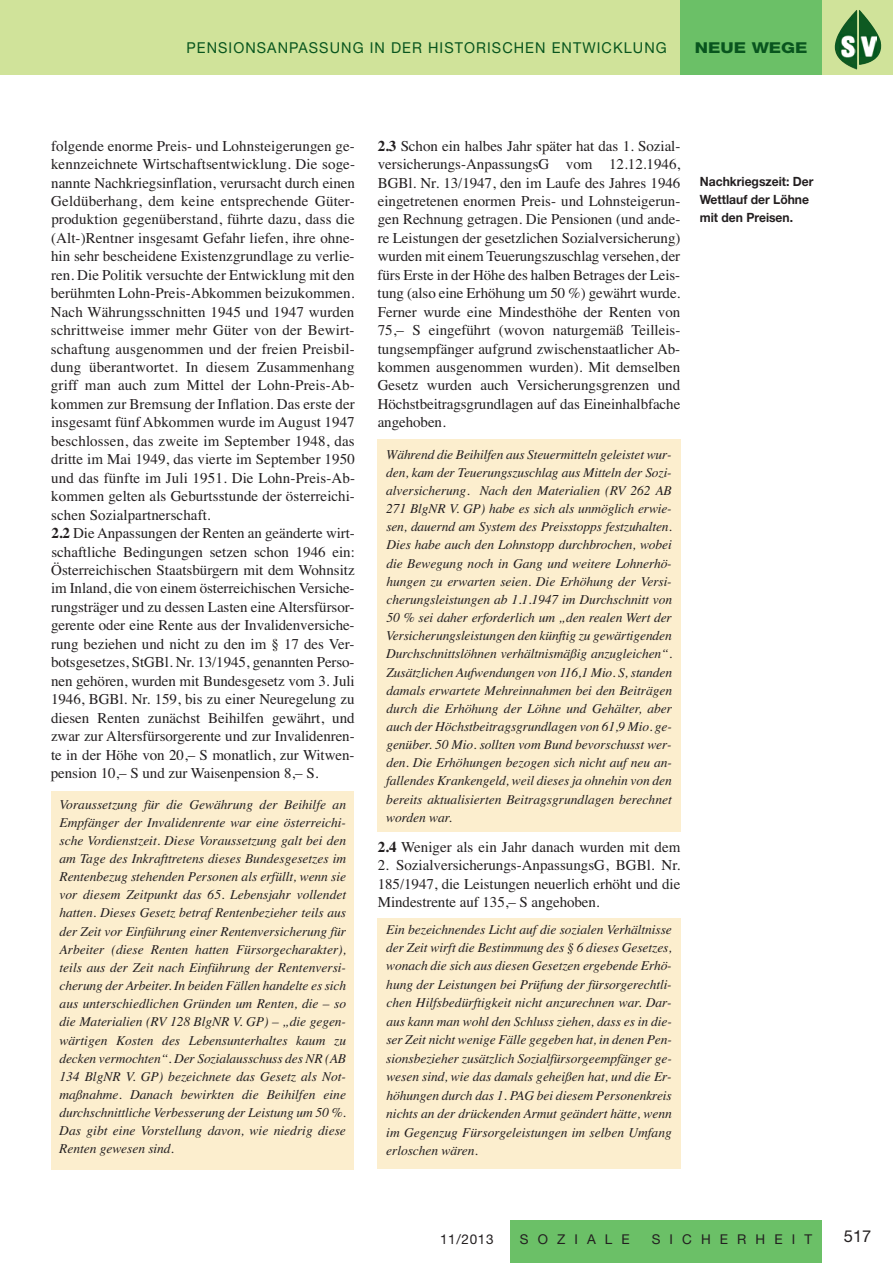
<style>
.page{position:relative;width:893px;height:1263px;background:#fff}
.page>*{position:absolute;margin:0;border:0;box-sizing:border-box;transform-origin:0 0}
.t1{font:16.5px "Helvetica Neue";color:#231f20}
.t2{font:15px/18.5px "Times";letter-spacing:.005em;color:#231f20;text-align:justify}
.t3{font:15px "Helvetica Neue";letter-spacing:.075em;color:#08551e;scale:.96 1}
.t4{font:800 15px "Helvetica Neue";color:#08551e;scale:1.2 1}
.t5{font:italic 13.5px/18.1px "Times";color:#231f20;text-align:justify}
.t6{font:13.5px "Helvetica Neue";letter-spacing:.675em;color:#231f20}
.t7{font:700 12.75px/18px "Helvetica Neue";color:#231f20;scale:.95 1}
.s1{font-weight:700}
</style>
<div class="page">
<div style="left:377px;top:439px;width:303px;height:393px;background:#fceece"></div>
<div style="left:377px;top:918px;width:303px;height:251px;background:#fceece"></div>
<div style="left:51px;top:791px;width:302px;height:378px;background:#fceece"></div>
<div style="left:0;top:0;width:893px;height:74px;background:#d0e39a"></div>
<div style="left:680px;top:0;width:142px;height:74px;background:#6bc067"></div>
<div style="left:510px;top:1220px;width:312px;height:43px;background:#6bc067"></div>
<img style="left:859px;top:10px;width:22px;height:55px">
<img style="left:835px;top:10px;width:22px;height:60px">
<img style="left:839px;top:35px;width:17px;height:22px">
<img style="left:861px;top:36px;width:15px;height:21px">
<p class="t3" style="left:186px;top:43px;width:502px">PENSIONSANPASSUNG IN DER HISTORISCHEN ENTWICKLUNG</p>
<p class="t4" style="left:695px;top:43px;width:96px">NEUE WEGE</p>
<p class="t2" style="left:51px;top:136px;width:306px;text-align:left">folgende enorme Preis- und Lohnsteigerungen ge&shy;kennzeichnete Wirtschaftsentwicklung. Die soge&shy;nannte Nachkriegsinflation, verursacht durch einen Geldüberhang, dem keine entsprechende Güter&shy;produktion gegenüberstand, führte dazu, dass die (Alt-)Rentner insgesamt Gefahr liefen, ihre ohne&shy;hin sehr bescheidene Existenzgrundlage zu verlie&shy;ren. Die Politik versuchte der Entwicklung mit den berühmten Lohn-Preis-Abkommen beizukommen.<br>Nach Währungsschnitten 1945 und 1947 wurden schrittweise immer mehr Güter von der Bewirt&shy;schaftung ausgenommen und der freien Preisbil&shy;dung überantwortet. In diesem Zusammenhang griff man auch zum Mittel der Lohn-Preis-Ab&shy;kommen zur Bremsung der Inflation. Das erste der insgesamt fünf Abkommen wurde im August 1947 beschlossen, das zweite im September 1948, das dritte im Mai 1949, das vierte im September 1950 und das fünfte im Juli 1951. Die Lohn-Preis-Ab&shy;kommen gelten als Geburtsstunde der österreichi&shy;schen Sozialpartnerschaft.<br><span class="s1">2.2</span> Die Anpassungen der Renten an geänderte wirt&shy;schaftliche Bedingungen setzen schon 1946 ein:<br>Österreichischen Staatsbürgern mit dem Wohnsitz im Inland, die von einem österreichischen Versiche&shy;rungsträger und zu dessen Lasten eine Altersfürsor&shy;gerente oder eine Rente aus der Invalidenversiche&shy;rung beziehen und nicht zu den im § 17 des Ver&shy;botsgesetzes, StGBl. Nr. 13/1945, genannten Perso&shy;nen gehören, wurden mit Bundesgesetz vom 3. Juli 1946, BGBl. Nr. 159, bis zu einer Neuregelung zu diesen Renten zunächst Beihilfen gewährt, und zwar zur Altersfürsorgerente und zur Invalidenren&shy;te in der Höhe von 20,– S monatlich, zur Witwen&shy;pension 10,– S und zur Waisenpension 8,– S.</p>
<p class="t5" style="left:59px;top:795px;width:288px">Voraussetzung für die Gewährung der Beihilfe an Empfänger der Invalidenrente war eine österreichi&shy;sche Vordienstzeit. Diese Voraussetzung galt bei den am Tage des Inkrafttretens dieses Bundesgesetzes im Rentenbezug stehenden Personen als erfüllt, wenn sie vor diesem Zeitpunkt das 65. Lebensjahr vollendet hatten. Dieses Gesetz betraf Rentenbezieher teils aus der Zeit vor Einführung einer Rentenversicherung für Arbeiter (diese Renten hatten Fürsorgecharakter), teils aus der Zeit nach Einführung der Rentenversi&shy;cherung der Arbeiter. In beiden Fällen handelte es sich aus unterschiedlichen Gründen um Renten, die – so die Materialien (RV 128 BlgNR V. GP) – „die gegen&shy;wärtigen Kosten des Lebensunterhaltes kaum zu decken vermochten“. Der Sozialausschuss des NR (AB 134 BlgNR V. GP) bezeichnete das Gesetz als Not&shy;maßnahme. Danach bewirkten die Beihilfen eine durchschnittliche Verbesserung der Leistung um 50 %.<br>Das gibt eine Vorstellung davon, wie niedrig diese Renten gewesen sind.</p>
<p class="t2" style="left:378px;top:136px;width:304px"><span class="s1">2.3</span> Schon ein halbes Jahr später hat das 1. Sozial&shy;versicherungs-AnpassungsG vom 12.12.1946, BGBl. Nr. 13/1947, den im Laufe des Jahres 1946 eingetretenen enormen Preis- und Lohnsteigerun&shy;gen Rechnung getragen. Die Pensionen (und ande&shy;re Leistungen der gesetzlichen Sozialversicherung) wurden mit einem Teuerungszuschlag versehen, der fürs Erste in der Höhe des halben Betrages der Leis&shy;tung (also eine Erhöhung um 50 %) gewährt wurde.<br>Ferner wurde eine Mindesthöhe der Renten von 75,– S eingeführt (wovon naturgemäß Teilleis&shy;tungsempfänger aufgrund zwischenstaatlicher Ab&shy;kommen ausgenommen wurden). Mit demselben Gesetz wurden auch Versicherungsgrenzen und Höchstbeitragsgrundlagen auf das Eineinhalbfache angehoben.</p>
<p class="t5" style="left:386px;top:445px;width:287px">Während die Beihilfen aus Steuermitteln geleistet wur&shy;den, kam der Teuerungszuschlag aus Mitteln der Sozi&shy;alversicherung. Nach den Materialien (RV 262 AB 271 BlgNR V. GP) habe es sich als unmöglich erwie&shy;sen, dauernd am System des Preisstopps festzuhalten.<br>Dies habe auch den Lohnstopp durchbrochen, wobei die Bewegung noch in Gang und weitere Lohnerhö&shy;hungen zu erwarten seien. Die Erhöhung der Versi&shy;cherungsleistungen ab 1.1.1947 im Durchschnitt von 50 % sei daher erforderlich um „den realen Wert der Versicherungsleistungen den künftig zu gewärtigenden Durchschnittslöhnen verhältnismäßig anzugleichen“.<br>Zusätzlichen Aufwendungen von 116,1 Mio. S, standen damals erwartete Mehreinnahmen bei den Beiträgen durch die Erhöhung der Löhne und Gehälter, aber auch der Höchstbeitragsgrundlagen von 61,9 Mio. ge&shy;genüber. 50 Mio. sollten vom Bund bevorschusst wer&shy;den. Die Erhöhungen bezogen sich nicht auf neu an&shy;fallendes Krankengeld, weil dieses ja ohnehin von den bereits aktualisierten Beitragsgrundlagen berechnet worden war.</p>
<p class="t2" style="left:378px;top:837px;width:304px"><span class="s1">2.4</span> Weniger als ein Jahr danach wurden mit dem</p>
<p class="t2" style="left:378px;top:856px;width:304px">2. Sozialversicherungs-AnpassungsG, BGBl. Nr.<br>185/1947, die Leistungen neuerlich erhöht und die Mindestrente auf 135,– S angehoben.</p>
<p class="t5" style="left:386px;top:920px;width:287px">Ein bezeichnendes Licht auf die sozialen Verhältnisse der Zeit wirft die Bestimmung des § 6 dieses Gesetzes, wonach die sich aus diesen Gesetzen ergebende Erhö&shy;hung der Leistungen bei Prüfung der fürsorgerechtli&shy;chen Hilfsbedürftigkeit nicht anzurechnen war. Dar&shy;aus kann man wohl den Schluss ziehen, dass es in die&shy;ser Zeit nicht wenige Fälle gegeben hat, in denen Pen&shy;sionsbezieher zusätzlich Sozialfürsorgeempfänger ge&shy;wesen sind, wie das damals geheißen hat, und die Er&shy;höhungen durch das 1. PAG bei diesem Personenkreis nichts an der drückenden Armut geändert hätte, wenn im Gegenzug Fürsorgeleistungen im selben Umfang erloschen wären.</p>
<p class="t7" style="left:700px;top:173px;width:121px">Nachkriegszeit: Der<br>Wettlauf der Löhne mit den Preisen.</p>
<p class="t6" style="left:440px;top:1234px;width:55px">11/2013</p>
<p class="t6" style="left:520px;top:1234px;width:111px">SOZIALE</p>
<p class="t6" style="left:652px;top:1234px;width:162px">SICHERHEIT</p>
<p class="t1" style="left:844px;top:1230px;width:29px">517</p>
</div>
